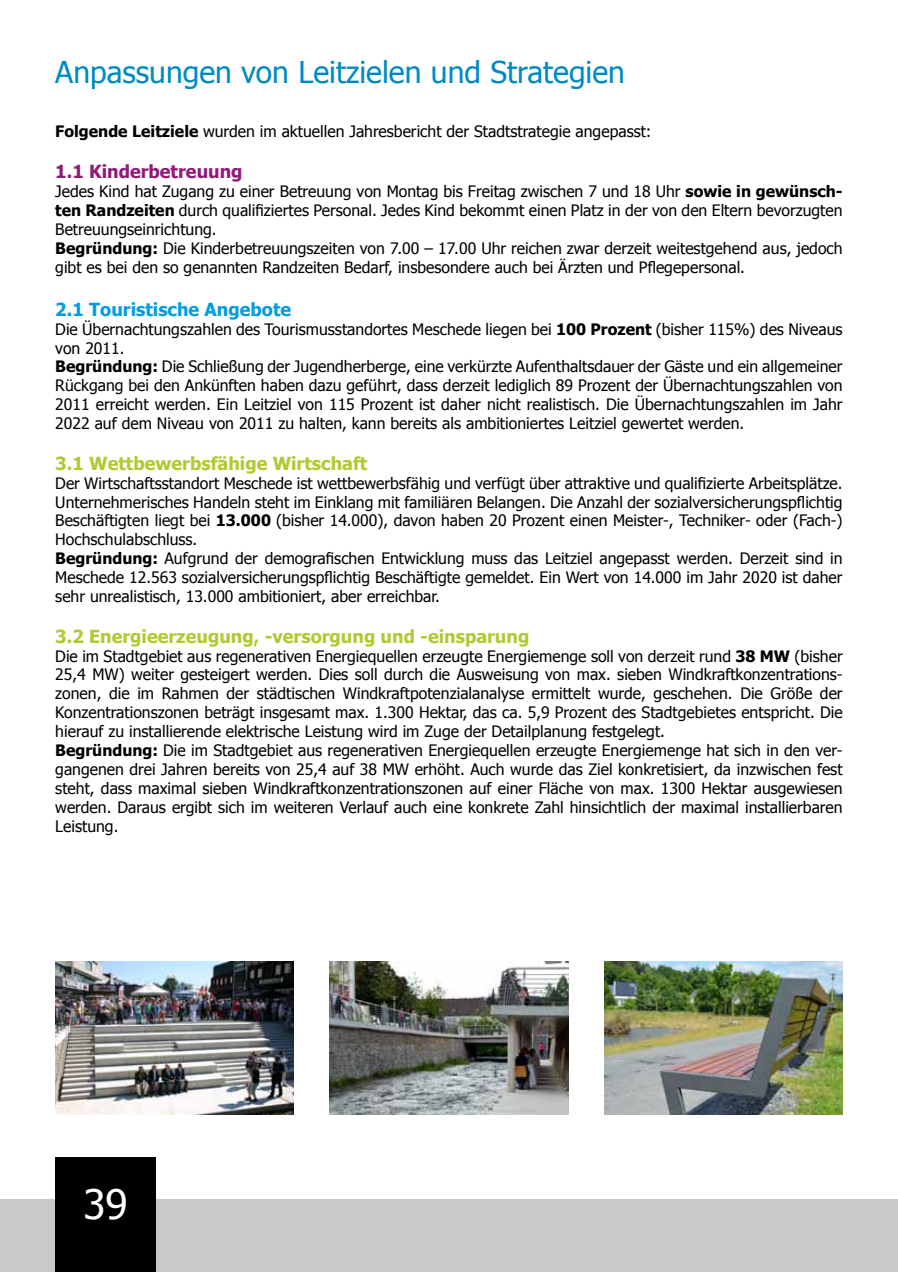
<style>
.page{position:relative;width:898px;height:1272px;background:#fff}
.page>*{position:absolute;margin:0;border:0;box-sizing:border-box;transform-origin:0 0}
.t1{font:40.5px "Tahoma";color:#fff}
.t2{font:30px "Tahoma";color:#008ac2}
.t3{font:700 18px "Tahoma";color:#b0ca33}
.t4{font:700 18px "Tahoma";color:#009ee0}
.t5{font:700 18px "Tahoma";color:#901b78}
.t6{font:15.75px/18.9px "Tahoma";color:#000}
.s1{font-weight:700}
</style>
<div class="page">
<div style="left:0;top:1199px;width:897px;height:72px;background:#c8c9ca"></div>
<div style="left:55px;top:1157px;width:101px;height:114px;background:#000"></div>
<img style="left:604px;top:961px;width:238px;height:153px">
<img style="left:55px;top:961px;width:238px;height:153px">
<img style="left:330px;top:961px;width:238px;height:153px">
<h2 class="t2" style="left:55px;top:51px;width:571px">Anpassungen von Leitzielen und Strategien</h2>
<p class="t6" style="left:55px;top:121px;width:597px"><span class="s1">Folgende Leitziele</span> wurden im aktuellen Jahresbericht der Stadtstrategie angepasst:</p>
<p class="t5" style="left:55px;top:159px;width:189px">1.1 Kinderbetreuung</p>
<p class="t6" style="left:55px;top:181px;width:788px">Jedes Kind hat Zugang zu einer Betreuung von Montag bis Freitag zwischen 7 und 18 Uhr <span class="s1">sowie in gewünsch&shy;ten Randzeiten</span> durch qualifiziertes Personal. Jedes Kind bekommt einen Platz in der von den Eltern bevorzugten Betreuungseinrichtung.<br><span class="s1">Begründung:</span> Die Kinderbetreuungszeiten von 7.00 – 17.00 Uhr reichen zwar derzeit weitestgehend aus, jedoch gibt es bei den so genannten Randzeiten Bedarf, insbesondere auch bei Ärzten und Pflegepersonal.</p>
<p class="t4" style="left:55px;top:296px;width:237px">2.1 Touristische Angebote</p>
<p class="t6" style="left:55px;top:319px;width:788px">Die Übernachtungszahlen des Tourismusstandortes Meschede liegen bei <span class="s1">100 Prozent</span> (bisher 115%) des Niveaus von 2011.<br><span class="s1">Begründung:</span> Die Schließung der Jugendherberge, eine verkürzte Aufenthaltsdauer der Gäste und ein allgemeiner Rückgang bei den Ankünften haben dazu geführt, dass derzeit lediglich 89 Prozent der Übernachtungszahlen von 2011 erreicht werden. Ein Leitziel von 115 Prozent ist daher nicht realistisch. Die Übernachtungszahlen im Jahr 2022 auf dem Niveau von 2011 zu halten, kann bereits als ambitioniertes Leitziel gewertet werden.</p>
<p class="t3" style="left:55px;top:450px;width:313px">3.1 Wettbewerbsfähige Wirtschaft</p>
<p class="t6" style="left:55px;top:472px;width:788px">Der Wirtschaftsstandort Meschede ist wettbewerbsfähig und verfügt über attraktive und qualifizierte Arbeitsplätze.<br>Unternehmerisches Handeln steht im Einklang mit familiären Belangen. Die Anzahl der sozialversicherungspflichtig Beschäftigten liegt bei <span class="s1">13.000</span> (bisher 14.000), davon haben 20 Prozent einen Meister-, Techniker- oder (Fach-)<br>Hochschulabschluss.<br><span class="s1">Begründung:</span> Aufgrund der demografischen Entwicklung muss das Leitziel angepasst werden. Derzeit sind in Meschede 12.563 sozialversicherungspflichtig Beschäftigte gemeldet. Ein Wert von 14.000 im Jahr 2020 ist daher sehr unrealistisch, 13.000 ambitioniert, aber erreichbar.</p>
<p class="t3" style="left:55px;top:623px;width:475px">3.2 Energieerzeugung, -versorgung und -einsparung</p>
<p class="t6" style="left:55px;top:645px;width:788px">Die im Stadtgebiet aus regenerativen Energiequellen erzeugte Energiemenge soll von derzeit rund <span class="s1">38 MW</span> (bisher 25,4 MW) weiter gesteigert werden. Dies soll durch die Ausweisung von max. sieben Windkraftkonzentrations&shy;zonen, die im Rahmen der städtischen Windkraftpotenzialanalyse ermittelt wurde, geschehen. Die Größe der Konzentrationszonen beträgt insgesamt max. 1.300 Hektar, das ca. 5,9 Prozent des Stadtgebietes entspricht. Die hierauf zu installierende elektrische Leistung wird im Zuge der Detailplanung festgelegt.<br><span class="s1">Begründung:</span> Die im Stadtgebiet aus regenerativen Energiequellen erzeugte Energiemenge hat sich in den ver&shy;gangenen drei Jahren bereits von 25,4 auf 38 MW erhöht. Auch wurde das Ziel konkretisiert, da inzwischen fest steht, dass maximal sieben Windkraftkonzentrationszonen auf einer Fläche von max. 1300 Hektar ausgewiesen werden. Daraus ergibt sich im weiteren Verlauf auch eine konkrete Zahl hinsichtlich der maximal installierbaren Leistung.</p>
<h1 class="t1" style="left:83px;top:1177px;width:46px">39</h1>
</div>
